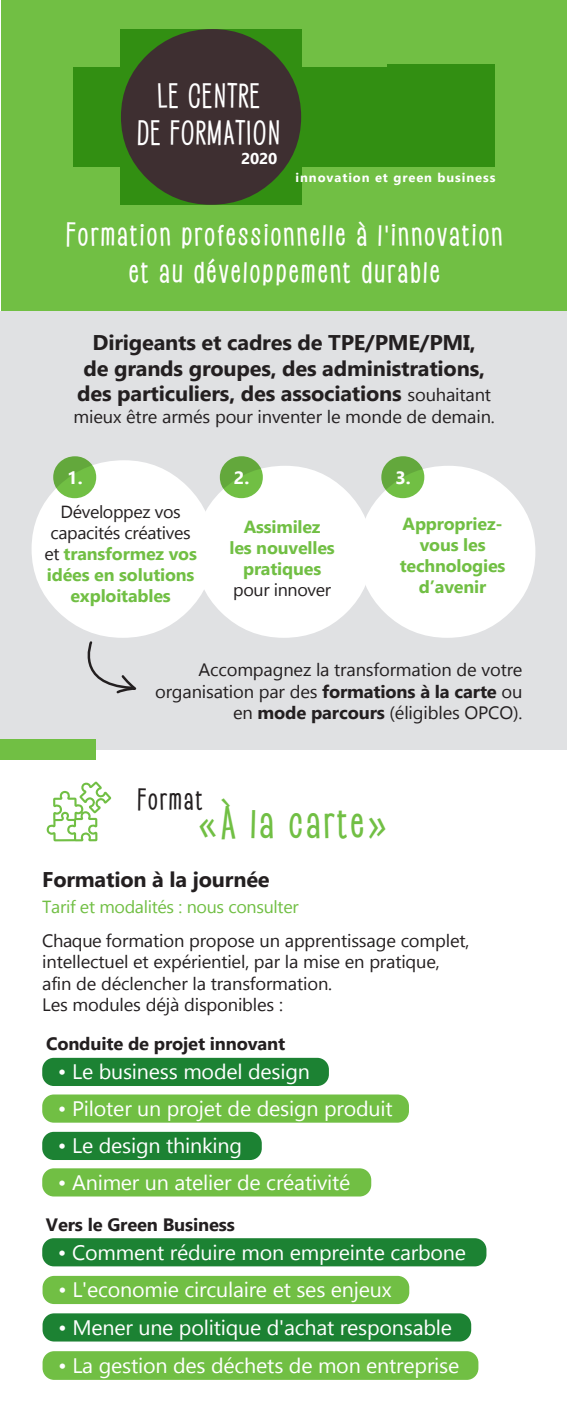
<style>
.page{position:relative;width:567px;height:1418px;background:#fff}
.page>*{position:absolute;margin:0;border:0;box-sizing:border-box;transform-origin:0 0}
.t1{font:37.5px "Saker Sans Medium PERSONALUSE";letter-spacing:.1em;color:#71bf44}
.t2{font:27.5px/37px "Saker Sans Medium PERSONALUSE";letter-spacing:.1em;color:#fff;text-align:center}
.t3{font:27.5px/36.5px "Saker Sans Medium PERSONALUSE";letter-spacing:.075em;color:#fff;text-align:center}
.t4{font:25px "Saker Sans Medium PERSONALUSE";letter-spacing:.1em;color:#231f20}
.t5{font:700 21.25px/25.5px "Gadugi";letter-spacing:-.01em;color:#231f20;text-align:center}
.t6{font:21px "Gadugi";letter-spacing:-.01em;color:#fff}
.t7{font:18px/21.5px "Gadugi";letter-spacing:-.01em;color:#231f20;text-align:right}
.t8{font:700 18px "Gadugi";letter-spacing:-.01em;color:#231f20}
.t9{font:700 17.75px "Gadugi";color:#fff}
.t10{font:700 17.5px/21px "Gadugi";letter-spacing:-.01em;color:#71bf44;text-align:center}
.t11{font:17.5px "Gadugi";letter-spacing:-.02em;color:#71bf44}
.t12{font:17.5px "Gadugi";letter-spacing:-.02em;color:#231f20}
.t13{font:700 15.5px "Gadugi";color:#fff}
.t14{font:700 12.75px "Gadugi";letter-spacing:.07em;color:#fff}
.s1{font-weight:400;font-size:18px}
.s2{font-weight:400;color:#231f20}
.s3{font-weight:700}
</style>
<div class="page">
<div style="left:1px;top:311px;width:566px;height:439px;background:#e0e1e3"></div>
<svg style="left:32px;top:460px;width:164px;height:178px;fill:#fff"></svg>
<div style="left:1px;top:0;width:566px;height:311px;background:#71bf44"></div>
<svg style="left:74px;top:29px;width:421px;height:176px"></svg>
<svg style="left:46px;top:781px;width:65px;height:60px"></svg>
<svg style="left:87px;top:641px;width:50px;height:53px"></svg>
<div style="left:0;top:739px;width:95px;height:21px;background:#71bf44"></div>
<svg style="left:53px;top:456px;width:43px;height:42px;background:#87c166"></svg>
<svg style="left:196px;top:456px;width:339px;height:182px"></svg>
<div style="left:42px;top:1057px;width:287px;height:28px;background:#1c8233;border-radius:12px"></div>
<div style="left:42px;top:1094px;width:367px;height:28px;background:#71bf44;border-radius:12px"></div>
<div style="left:42px;top:1131px;width:220px;height:28px;background:#1c8233;border-radius:12px"></div>
<div style="left:42px;top:1168px;width:329px;height:28px;background:#71bf44;border-radius:12px"></div>
<div style="left:42px;top:1238px;width:444px;height:28px;background:#1c8233;border-radius:12px"></div>
<div style="left:43px;top:1275px;width:366px;height:28px;background:#71bf44;border-radius:12px"></div>
<div style="left:43px;top:1313px;width:428px;height:28px;background:#1c8233;border-radius:12px"></div>
<div style="left:43px;top:1351px;width:435px;height:28px;background:#71bf44;border-radius:12px"></div>
<h2 class="t3" style="left:138px;top:79px;width:144px">LE CENTRE<br>DE FORMATION</h2>
<p class="t13" style="left:241px;top:149px;width:38px">2020</p>
<p class="t14" style="left:296px;top:170px;width:201px">innovation et green business</p>
<h2 class="t2" style="left:66px;top:218px;width:437px">Formation professionnelle à l’innovation et au développement durable</h2>
<p class="t5" style="left:77px;top:329px;width:415px">Dirigeants et cadres de TPE/PME/PMI,<br>de grands groupes, des administrations, des particuliers, des associations <span class="s1">souhaitant</span></p>
<p class="t7" style="left:74px;top:405px;width:423px">mieux être armés pour inventer le monde de demain.</p>
<p class="t9" style="left:67px;top:466px;width:17px">1.</p>
<p class="t9" style="left:395px;top:466px;width:17px">3.</p>
<p class="t10" style="left:229px;top:516px;width:107px">Assimilez<br>les nouvelles pratiques</p>
<p class="t12" style="left:233px;top:579px;width:99px">pour innover</p>
<p class="t9" style="left:234px;top:466px;width:17px">2.</p>
<p class="t10" style="left:44px;top:501px;width:154px"><span class="s2">Développez vos capacités créatives et</span> transformez vos idées en solutions exploitables</p>
<p class="t10" style="left:400px;top:513px;width:107px">Appropriez&shy;vous les technologies d’avenir</p>
<p class="t7" style="left:155px;top:658px;width:369px">Accompagnez la transformation de votre organisation par des <span class="s3">formations à la carte</span> ou en <span class="s3">mode parcours</span> (éligibles OPCO).</p>
<h3 class="t4" style="left:138px;top:781px;width:66px">Format</h3>
<h1 class="t1" style="left:199px;top:795px;width:190px">«À la carte»</h1>
<p class="t5" style="left:42px;top:867px;width:229px">Formation à la journée</p>
<p class="t11" style="left:42px;top:896px;width:258px">Tarif et modalités : nous consulter</p>
<p class="t7" style="left:42px;top:929px;width:429px;text-align:left">Chaque formation propose un apprentissage complet, intellectuel et expérientiel, par la mise en pratique, afin de déclencher la transformation.<br>Les modules déjà disponibles :</p>
<p class="t8" style="left:46px;top:1032px;width:241px">Conduite de projet innovant</p>
<p class="t6" style="left:58px;top:1059px;width:254px">• Le business model design</p>
<p class="t6" style="left:58px;top:1095px;width:336px">• Piloter un projet de design produit</p>
<p class="t6" style="left:58px;top:1133px;width:186px">• Le design thinking</p>
<p class="t6" style="left:58px;top:1169px;width:294px">• Animer un atelier de créativité</p>
<p class="t8" style="left:46px;top:1213px;width:190px">Vers le Green Business</p>
<p class="t6" style="left:58px;top:1239px;width:410px">• Comment réduire mon empreinte carbone</p>
<p class="t6" style="left:58px;top:1277px;width:335px">• L'economie circulaire et ses enjeux</p>
<p class="t6" style="left:58px;top:1314px;width:395px">• Mener une politique d'achat responsable</p>
<p class="t6" style="left:58px;top:1352px;width:403px">• La gestion des déchets de mon entreprise</p>
</div>
